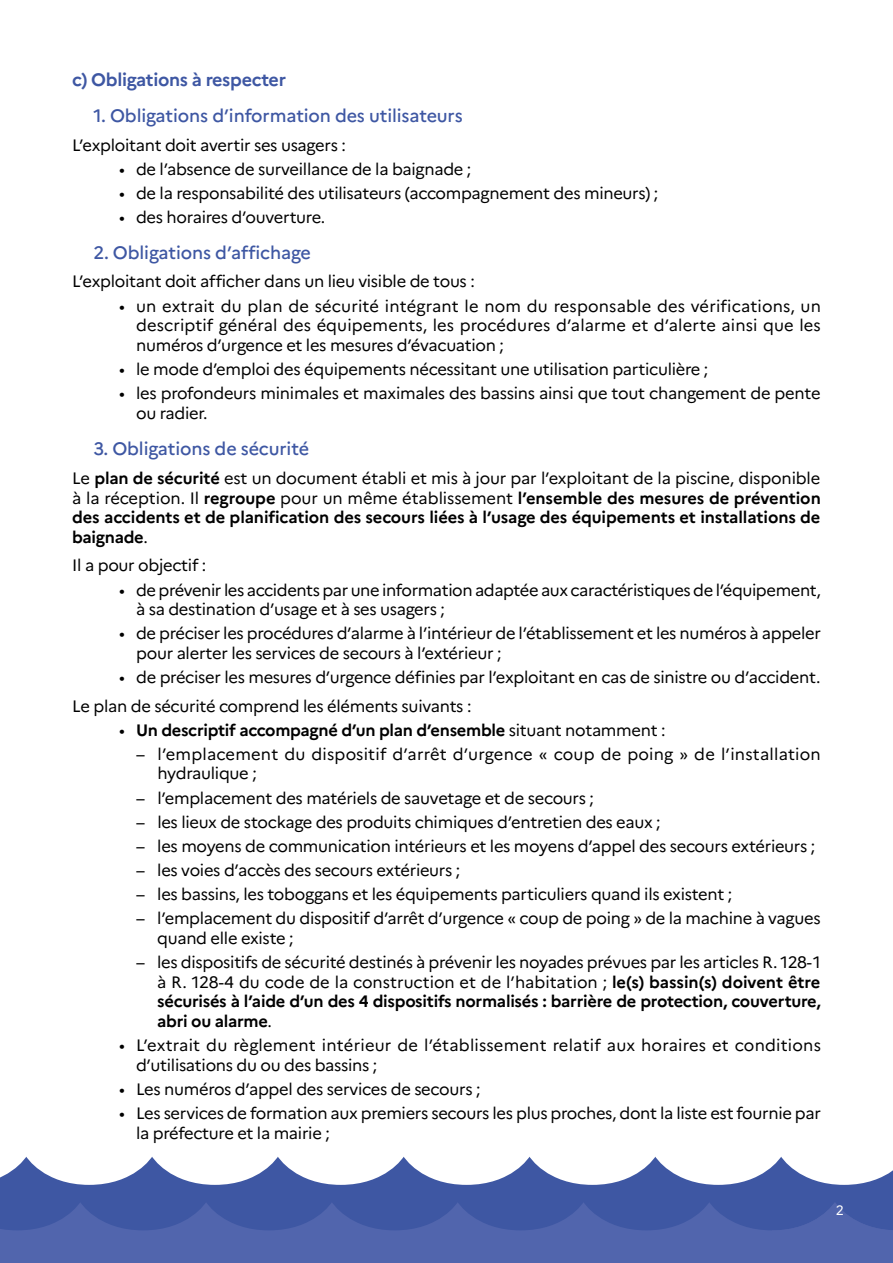
<style>
.page{position:relative;width:893px;height:1263px;background:#fff}
.page>*{position:absolute;margin:0;border:0;box-sizing:border-box;transform-origin:0 0}
.t1{font:500 18px "Marianne";letter-spacing:-.01em;color:#3e57a3}
.t2{font:700 18px "Marianne";letter-spacing:-.02em;color:#3e57a3}
.t3{font:16.5px/19.8px "Marianne";letter-spacing:-.02em;color:#000}
.t4{font:700 16.5px/19.8px "Marianne";letter-spacing:-.02em;color:#000;text-align:justify}
.t5{font:16.5px/19.8px "Marianne";letter-spacing:.01em;color:#000}
.t6{font:13.5px "Marianne";color:#fff}
.s1{font-weight:400}
.s2{font-weight:700}
</style>
<div class="page">
<svg style="left:0;top:1157px;width:893px;height:45px;fill:#3e57a3"></svg>
<svg style="left:0;top:1202px;width:772px;height:61px;background:#4a60a9"></svg>
<svg style="left:772px;top:1202px;width:121px;height:61px;background:#4a60a9"></svg>
<p class="t2" style="left:72px;top:68px;width:215px">c) Obligations à respecter</p>
<p class="t1" style="left:94px;top:105px;width:371px">1. Obligations d’information des utilisateurs</p>
<p class="t3" style="left:72px;top:135px;width:275px">L’exploitant doit avertir ses usagers :</p>
<p class="t3" style="left:119px;top:159px;width:354px">• de l’absence de surveillance de la baignade ;</p>
<p class="t3" style="left:119px;top:183px;width:541px">• de la responsabilité des utilisateurs (accompagnement des mineurs) ;</p>
<p class="t3" style="left:119px;top:207px;width:208px">• des horaires d’ouverture.</p>
<p class="t1" style="left:94px;top:242px;width:219px">2. Obligations d’affichage</p>
<p class="t3" style="left:72px;top:272px;width:404px">L’exploitant doit afficher dans un lieu visible de tous :</p>
<p class="t3" style="left:136px;top:296px;width:686px;text-align:justify;text-indent:-17px">• un extrait du plan de sécurité intégrant le nom du responsable des vérifications, un descriptif général des équipements, les procédures d’alarme et d’alerte ainsi que les numéros d’urgence et les mesures d’évacuation ;</p>
<p class="t3" style="left:119px;top:359px;width:591px">• le mode d’emploi des équipements nécessitant une utilisation particulière ;</p>
<p class="t3" style="left:136px;top:383px;width:686px;text-indent:-17px">• les profondeurs minimales et maximales des bassins ainsi que tout changement de pente ou radier.</p>
<p class="t1" style="left:94px;top:438px;width:217px">3. Obligations de sécurité</p>
<p class="t4" style="left:72px;top:468px;width:750px"><span class="s1">Le</span> plan de sécurité <span class="s1">est un document établi et mis à jour par l’exploitant de la piscine, disponible à la réception. Il</span> regroupe <span class="s1">pour un même établissement</span> l’ensemble des mesures de prévention des accidents et de planification des secours liées à l’usage des équipements et installations de baignade<span class="s1">.</span></p>
<p class="t3" style="left:72px;top:556px;width:135px">Il a pour objectif :</p>
<p class="t3" style="left:136px;top:580px;width:686px;text-indent:-17px">• de prévenir les accidents par une information adaptée aux caractéristiques de l’équipement, à sa destination d’usage et à ses usagers ;</p>
<p class="t3" style="left:136px;top:624px;width:686px;text-indent:-17px">• de préciser les procédures d’alarme à l’intérieur de l’établissement et les numéros à appeler pour alerter les services de secours à l’extérieur ;</p>
<p class="t3" style="left:72px;top:663px;width:750px;line-height:28.3px;text-indent:47px">• de préciser les mesures d’urgence définies par l’exploitant en cas de sinistre ou d’accident.<br>Le plan de sécurité comprend les éléments suivants :</p>
<p class="t4" style="left:119px;top:720px;width:548px"><span class="s1">•</span> Un descriptif accompagné d’un plan d’ensemble <span class="s1">situant notamment :</span></p>
<p class="t5" style="left:157px;top:744px;width:665px;text-indent:-21px">– l’emplacement du dispositif d’arrêt d’urgence « coup de poing » de l’installation hydraulique ;</p>
<p class="t3" style="left:136px;top:788px;width:459px">– l’emplacement des matériels de sauvetage et de secours ;</p>
<p class="t3" style="left:136px;top:812px;width:526px">– les lieux de stockage des produits chimiques d’entretien des eaux ;</p>
<p class="t3" style="left:136px;top:836px;width:681px">– les moyens de communication intérieurs et les moyens d’appel des secours extérieurs ;</p>
<p class="t3" style="left:136px;top:860px;width:326px">– les voies d’accès des secours extérieurs ;</p>
<p class="t3" style="left:136px;top:884px;width:598px">– les bassins, les toboggans et les équipements particuliers quand ils existent ;</p>
<p class="t3" style="left:157px;top:908px;width:665px;text-indent:-21px">– l’emplacement du dispositif d’arrêt d’urgence « coup de poing » de la machine à vagues quand elle existe ;</p>
<p class="t3" style="left:157px;top:952px;width:665px;text-align:justify;text-indent:-21px">– les dispositifs de sécurité destinés à prévenir les noyades prévues par les articles R. 128-1 à R. 128-4 du code de la construction et de l’habitation ; <span class="s2">le(s) bassin(s) doivent être sécurisés à l’aide d’un des 4 dispositifs normalisés : barrière de protection, couverture, abri ou alarme</span>.</p>
<p class="t5" style="left:136px;top:1035px;width:686px;text-indent:-17px">• L’extrait du règlement intérieur de l’établissement relatif aux horaires et conditions d’utilisations du ou des bassins ;</p>
<p class="t3" style="left:119px;top:1079px;width:363px">• Les numéros d’appel des services de secours ;</p>
<p class="t3" style="left:136px;top:1103px;width:686px;text-indent:-17px">• Les services de formation aux premiers secours les plus proches, dont la liste est fournie par la préfecture et la mairie ;</p>
<p class="t6" style="left:836px;top:1202px;width:10px">2</p>
</div>
